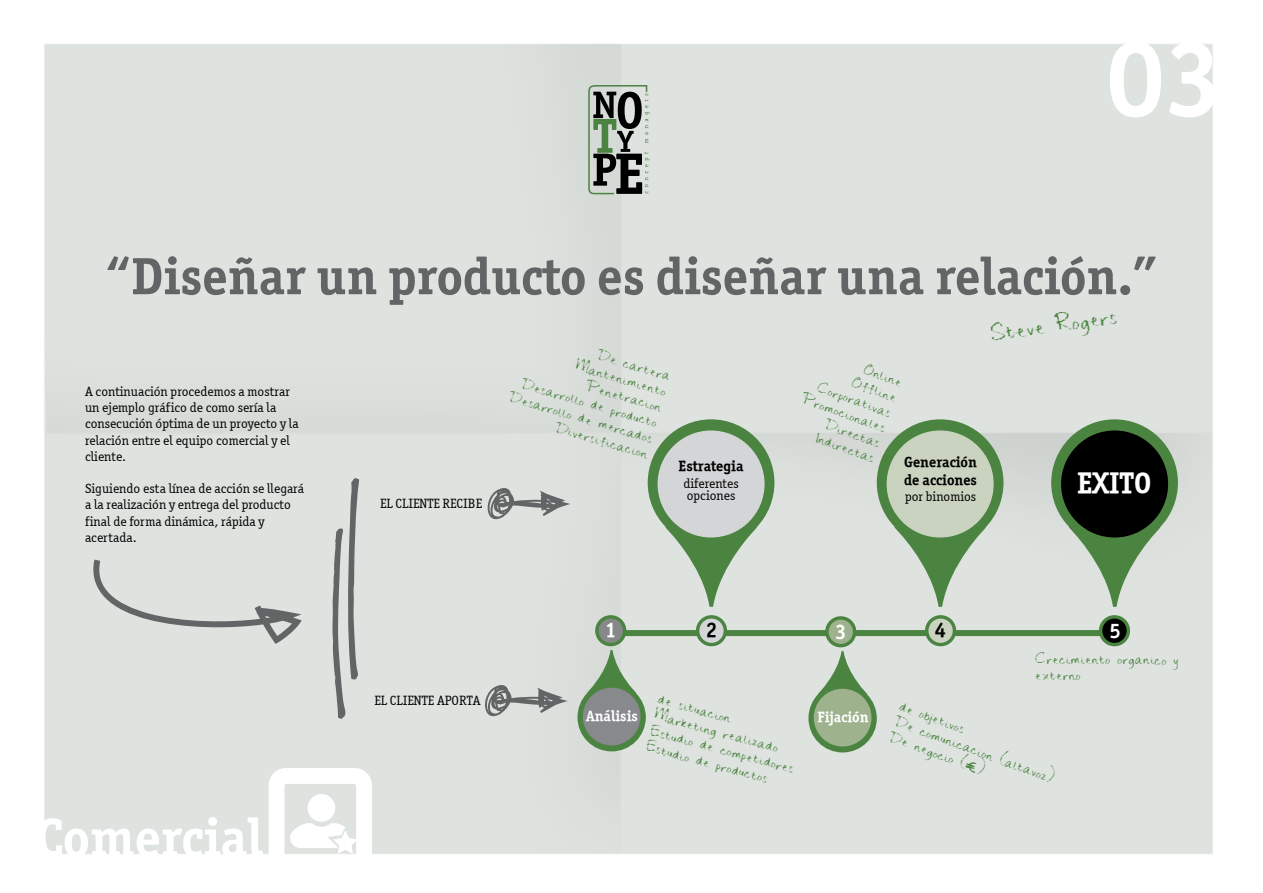
<style>
.page{position:relative;width:1263px;height:893px;background:#fff}
.page>*{position:absolute;margin:0;border:0;box-sizing:border-box;transform-origin:0 0}
.t1{font:108px "Officina Serif ITCTT Bold";color:#fff}
.t2{font:54px "Officina Serif ITCTT Bold";color:#fff}
.t3{font:52.5px "Officina Serif ITCTT Bold";color:#636466}
.t4{font:30px "Officina Serif ITCTT Bold";color:#fff}
.t5{font:21px "Change Tomorrow Today";color:#4b8341}
.t6{font:21px "Officina Serif ITCTT Bold";color:#fff}
.t7{font:21px "Officina Serif ITCTT Bold";color:#000}
.t8{font:15px/18px "Officina Serif ITCTT Bold";color:#000}
.t9{font:15px "Officina Serif ITCTT Bold";color:#fff}
.t10{font:13.5px/16.2px "Officina Serif ITCTT Book";color:#000}
.t11{font:13.5px/16.2px "Change Tomorrow Today";color:#4b8341}
.s1{font-family:"Chalkduster"}
</style>
<div class="page">
<div style="left:44px;top:43px;width:1169px;height:811px;background:#dee3df"></div>
<svg style="left:587px;top:84px;width:62px;height:111px;background:#879086"></svg>
<svg style="left:262px;top:761px;width:117px;height:93px"></svg>
<div style="left:609px;top:630px;width:507px;height:6px;background:#4b8341"></div>
<svg style="left:595px;top:615px;width:31px;height:31px"></svg>
<div style="left:599px;top:619px;width:24px;height:24px;background:#86888a;border-radius:50%"></div>
<div style="left:696px;top:615px;width:31px;height:31px;background:#4b8341;border-radius:50%"></div>
<div style="left:699px;top:619px;width:25px;height:24px;background:#d4d5d7;border-radius:50%"></div>
<svg style="left:825px;top:616px;width:31px;height:31px"></svg>
<div style="left:829px;top:620px;width:24px;height:24px;background:#9eb28d;border-radius:50%"></div>
<div style="left:925px;top:615px;width:31px;height:31px;background:#4b8341;border-radius:50%"></div>
<div style="left:928px;top:619px;width:25px;height:24px;background:#cad3bf;border-radius:50%"></div>
<svg style="left:1099px;top:615px;width:31px;height:31px"></svg>
<div style="left:1102px;top:619px;width:24px;height:24px;background:#000;border-radius:50%"></div>
<svg style="left:648px;top:419px;width:126px;height:188px;background:#a8bfa5"></svg>
<div style="left:657px;top:430px;width:108px;height:107px;background:#d4d5d7;border-radius:50%"></div>
<svg style="left:577px;top:650px;width:69px;height:101px;background:#a5bda2"></svg>
<div style="left:583px;top:688px;width:57px;height:57px;background:#87898c;border-radius:50%"></div>
<svg style="left:877px;top:419px;width:126px;height:188px;background:#a7bea4"></svg>
<div style="left:887px;top:430px;width:107px;height:107px;background:#cad3bf;border-radius:50%"></div>
<svg style="left:808px;top:651px;width:69px;height:101px;background:#a8bfa4"></svg>
<div style="left:814px;top:689px;width:57px;height:57px;background:#9eb28d;border-radius:50%"></div>
<svg style="left:1051px;top:419px;width:127px;height:188px;background:#a6bea3"></svg>
<div style="left:1061px;top:430px;width:107px;height:107px;background:#000;border-radius:50%"></div>
<svg style="left:486px;top:487px;width:84px;height:33px;background:#b3b6b4"></svg>
<svg style="left:483px;top:684px;width:85px;height:33px;background:#b3b6b4"></svg>
<svg style="left:88px;top:560px;width:214px;height:84px;background:#d0d5d1"></svg>
<svg style="left:332px;top:478px;width:27px;height:241px;background:#b2b6b4"></svg>
<h1 class="t1" style="left:1106px;top:12px;width:117px">03</h1>
<h3 class="t3" style="left:105px;top:244px;width:1054px">“Diseñar un producto es diseñar una relación.”</h3>
<h3 class="t5" style="left:988px;top:315px;width:129px;rotate:-8deg">Steve Rogers</h3>
<p class="t10" style="left:85px;top:383px;width:215px">A continuación procedemos a mostrar un ejemplo gráfico de como sería la consecución óptima de un proyecto y la relación entre el equipo comercial y el cliente.</p>
<p class="t10" style="left:85px;top:480px;width:221px">Siguiendo esta línea de acción se llegará a la realización y entrega del producto final de forma dinámica, rápida y acertada.</p>
<h2 class="t2" style="left:36px;top:805px;width:229px">Comercial</h2>
<p class="t10" style="left:380px;top:495px;width:104px">EL CLIENTE RECIBE</p>
<p class="t11" style="left:582px;top:341px;width:96px;text-align:right;rotate:16deg">De cartera<br>Mantenimiento</p>
<p class="t11" style="left:524px;top:375px;width:143px;rotate:16deg">Desarrollo de producto</p>
<p class="t11" style="left:588px;top:376px;width:81px;rotate:16deg">Penetracion</p>
<p class="t11" style="left:511px;top:388px;width:151px;text-align:right;rotate:16deg">Desarrollo de mercados<br>Diversificacion</p>
<p class="t8" style="left:679px;top:457px;width:66px">Estrategia</p>
<p class="t10" style="left:683px;top:477px;width:57px;line-height:12px">diferentes opciones</p>
<p class="t11" style="left:867px;top:360px;width:42px;rotate:20deg">Online</p>
<p class="t11" style="left:855px;top:373px;width:49px;rotate:20deg">Offline</p>
<p class="t11" style="left:821px;top:378px;width:79px;rotate:20deg">Corporativas</p>
<p class="t11" style="left:830px;top:398px;width:63px;text-align:justify;text-indent:-27px;rotate:20deg">Promocionales Directas Indirectas</p>
<p class="t8" style="left:904px;top:453px;width:74px">Generación de acciones</p>
<p class="t10" style="left:905px;top:489px;width:73px">por binomios</p>
<h3 class="t4" style="left:1077px;top:464px;width:76px">EXITO</h3>
<p class="t10" style="left:374px;top:692px;width:108px">EL CLIENTE APORTA</p>
<h3 class="t6" style="left:605px;top:617px;width:13px">1</h3>
<h3 class="t7" style="left:706px;top:617px;width:13px">2</h3>
<h3 class="t7" style="left:935px;top:617px;width:13px">4</h3>
<h3 class="t6" style="left:835px;top:619px;width:13px">3</h3>
<h3 class="t6" style="left:1109px;top:618px;width:13px">5</h3>
<p class="t11" style="left:1035px;top:650px;width:145px;line-height:15.8px">Crecimiento organico y externo</p>
<p class="t11" style="left:661px;top:690px;width:150px;rotate:15deg">de situacion<br>Marketing realizado<br>Estudio de competidores<br>Estudio de productos</p>
<p class="t9" style="left:586px;top:707px;width:53px">Análisis</p>
<p class="t9" style="left:817px;top:708px;width:53px">Fijación</p>
<p class="t11" style="left:903px;top:697px;width:170px;rotate:20deg">de objetivos<br>De comunicacion (altavoz)<br>De negocio (<span class="s1">€</span>)</p>
</div>
